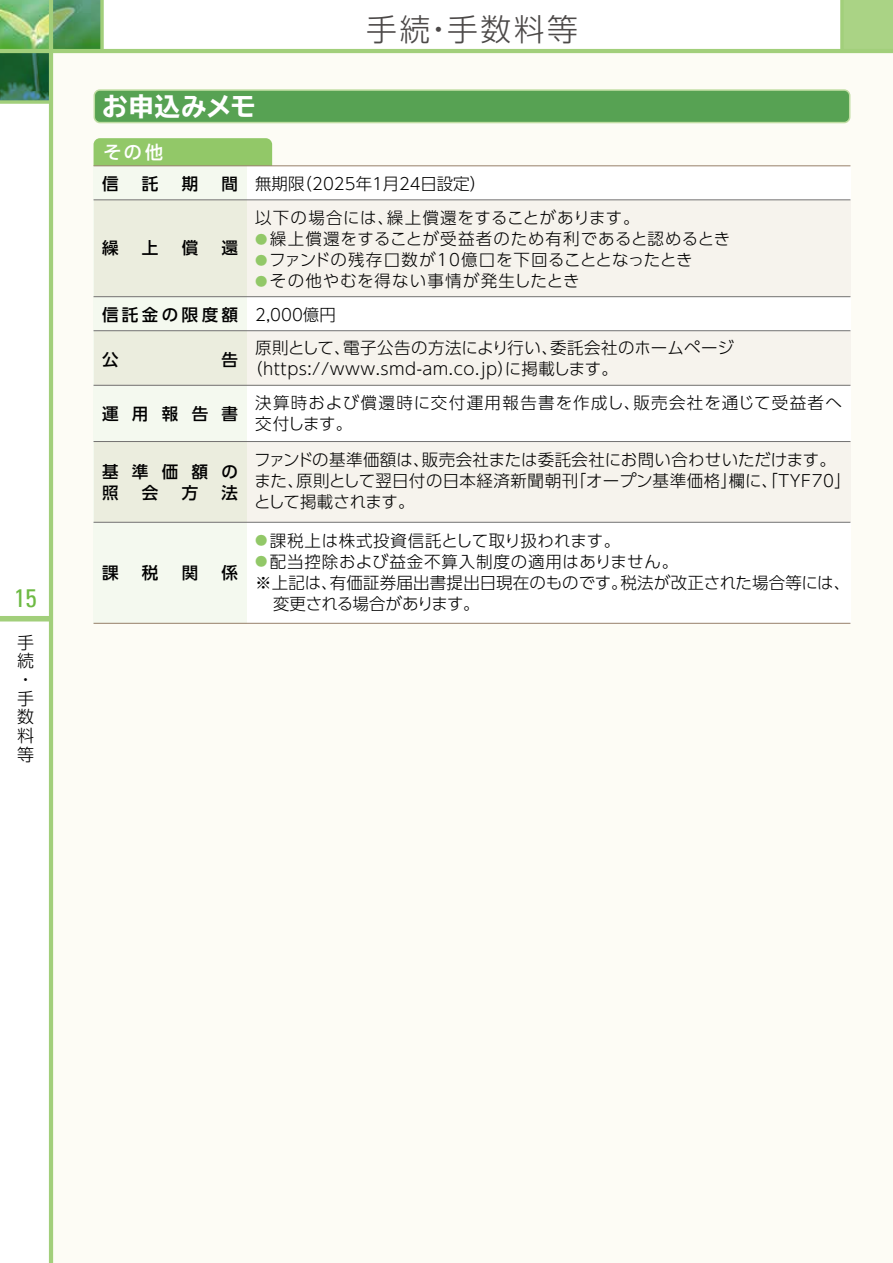
<style>
.page{position:relative;width:893px;height:1263px;background:#fff}
.page>*{position:absolute;margin:0;border:0;box-sizing:border-box;transform-origin:0 0}
.t1{font:300 30.9px "UD Shin Go Pro";letter-spacing:.08em;color:#4c4948}
.t2{font:700 expanded 25.5px "TBUD Go Std";letter-spacing:.025em;color:#fff}
.t3{font:condensed 25.5px "Univers LT Std";color:#6eba44}
.t4{font:500 18px "UD Shin Go Pro";color:#fff}
.t5{font:300 16.95px/18.8px "UD Shin Go Pro";color:#000}
.t6{font:300 16.5px/21px "UD Shin Go Pro";letter-spacing:.025em;color:#000}
.t7{font:300 16.5px "UD Shin Go Pro";letter-spacing:.05em;color:#000}
.t8{font:300 16.5px/21px "UD Shin Go Pro";letter-spacing:.085em;color:#000}
.t9{font:500 16.5px/21px "UD Shin Go Pro";letter-spacing:.81em;color:#000}
.t10{font:300 16.5px "UD Shin Go Pro";letter-spacing:.065em;color:#000}
.t11{font:300 16.5px "UD Shin Go Pro";color:#000}
.t12{font:300 16.5px "UD Shin Go Pro";letter-spacing:-.04em;color:#000}
.t13{font:500 16.5px "UD Shin Go Pro";letter-spacing:.205em;color:#000}
.s1{font-weight:500}
.s2{font-size:12.3px;color:#92c868}
</style>
<div class="page">
<img style="left:0;top:0;width:49px;height:49px">
<svg style="left:0;top:53px;width:49px;height:47px;background:#23653f"></svg>
<svg style="left:53px;top:0;width:47px;height:49px;background:#53965e"></svg>
<div style="left:842px;top:0;width:51px;height:51px;background:#aad385"></div>
<svg style="left:840px;top:0;width:2px;height:49px"></svg>
<div style="left:51px;top:51px;width:842px;height:1212px;background:#fdfcf5"></div>
<div style="left:0;top:616px;width:51px;height:5px;background:#a2cf7b"></div>
<hr style="left:49px;top:0;width:4px;height:1263px;background:#a2cf7b">
<hr style="left:0;top:49px;width:893px;height:4px;background:#a2cf7b">
<svg style="left:0;top:100px;width:49px;height:4px"></svg>
<svg style="left:100px;top:0;width:4px;height:49px"></svg>
<div style="left:94px;top:138px;width:178px;height:34px;background:#92c868;border-radius:6px"></div>
<div style="left:247px;top:166px;width:603px;height:458px;background:#fff"></div>
<div style="left:94px;top:166px;width:153px;height:458px;background:#f4f9ef"></div>
<div style="left:94px;top:200px;width:756px;height:97px;background:linear-gradient(to right,#eeefe3,#f9f5f1)"></div>
<div style="left:94px;top:441px;width:756px;height:81px;background:linear-gradient(to right,#eeefe3,#f9f5f1)"></div>
<div style="left:94px;top:331px;width:756px;height:54px;background:linear-gradient(to right,#eeefe3,#f9f5f1)"></div>
<svg style="left:94px;top:89px;width:756px;height:34px;background:#61a75b"></svg>
<hr style="left:94px;top:165px;width:756px;height:1px;background:#9d8771">
<hr style="left:94px;top:200px;width:756px;height:1px;background:#727171">
<hr style="left:94px;top:296px;width:756px;height:1px;background:#727171">
<hr style="left:94px;top:330px;width:756px;height:1px;background:#727171">
<hr style="left:94px;top:441px;width:756px;height:1px;background:#727171">
<hr style="left:94px;top:522px;width:756px;height:1px;background:#727171">
<hr style="left:94px;top:385px;width:756px;height:1px;background:#727171">
<hr style="left:94px;top:623px;width:756px;height:1px;background:#9d8771">
<hr style="left:892px;top:0;width:1px;height:51px;background:#a4d0cb">
<h2 class="t3" style="left:14px;top:582px;width:24px">15</h2>
<p class="t5" style="left:17px;top:632px;width:18px">手続・手数料等</p>
<h2 class="t2" style="left:102px;top:92px;width:155px">お申込みメモ</h2>
<p class="t4" style="left:103px;top:138px;width:61px">その他</p>
<h1 class="t1" style="left:366px;top:4px;width:213px">手続・手数料等</h1>
<p class="t9" style="left:102px;top:173px;width:18px">信</p>
<p class="t9" style="left:142px;top:173px;width:18px">託</p>
<p class="t9" style="left:182px;top:173px;width:18px">期</p>
<p class="t11" style="left:222px;top:171px;width:266px"><span class="s1">間</span> 無期限（2025年1月24日設定）</p>
<p class="t9" style="left:102px;top:237px;width:18px">繰</p>
<p class="t9" style="left:142px;top:237px;width:18px">上</p>
<p class="t9" style="left:182px;top:237px;width:18px">償</p>
<p class="t9" style="left:222px;top:237px;width:18px">還</p>
<p class="t13" style="left:102px;top:301px;width:138px">信託金の限度額</p>
<p class="t6" style="left:255px;top:207px;width:386px">以下の場合には、繰上償還をすることがあります。</p>
<p class="t7" style="left:255px;top:226px;width:477px"><span class="s2">●</span> 繰上償還をすることが受益者のため有利であると認めるとき</p>
<p class="t6" style="left:255px;top:249px;width:439px"><span class="s2">●</span>ファンドの残存口数が10億口を下回ることとなったとき</p>
<p class="t10" style="left:255px;top:268px;width:326px"><span class="s2">●</span> その他やむを得ない事情が発生したとき</p>
<p class="t6" style="left:255px;top:304px;width:82px">2,000億円</p>
<p class="t9" style="left:102px;top:348px;width:18px">公</p>
<p class="t9" style="left:222px;top:348px;width:18px">告</p>
<p class="t6" style="left:246px;top:337px;width:489px;text-indent:9px">原則として、電子公告の方法により行い、委託会社のホームページ（https://www.smd-am.co.jp）に掲載します。</p>
<p class="t9" style="left:102px;top:402px;width:138px">運用報告書</p>
<p class="t9" style="left:102px;top:461px;width:138px">基準価額の照</p>
<p class="t9" style="left:142px;top:482px;width:18px">会</p>
<p class="t9" style="left:182px;top:482px;width:18px">方</p>
<p class="t9" style="left:222px;top:482px;width:18px">法</p>
<p class="t9" style="left:102px;top:561px;width:18px">課</p>
<p class="t9" style="left:142px;top:561px;width:18px">税</p>
<p class="t9" style="left:182px;top:561px;width:18px">関</p>
<p class="t9" style="left:222px;top:561px;width:18px">係</p>
<p class="t8" style="left:255px;top:392px;width:588px">決算時および償還時に交付運用報告書を作成し、販売会社を通じて受益者へ交付します。</p>
<p class="t6" style="left:254px;top:449px;width:598px">ファンドの基準価額は、販売会社または委託会社にお問い合わせいただけます。また、原則として翌日付の日本経済新聞朝刊「オープン基準価格」欄に、「TYF70」として掲載されます。</p>
<p class="t6" style="left:255px;top:529px;width:367px"><span class="s2">●</span> 課税上は株式投資信託として取り扱われます。</p>
<p class="t7" style="left:255px;top:548px;width:425px"><span class="s2">●</span> 配当控除および益金不算入制度の適用はありません。</p>
<p class="t6" style="left:255px;top:571px;width:596px">※上記は、有価証券届出書提出日現在のものです。税法が改正された場合等には、</p>
<p class="t12" style="left:273px;top:590px;width:208px">変更される場合があります。</p>
</div>
